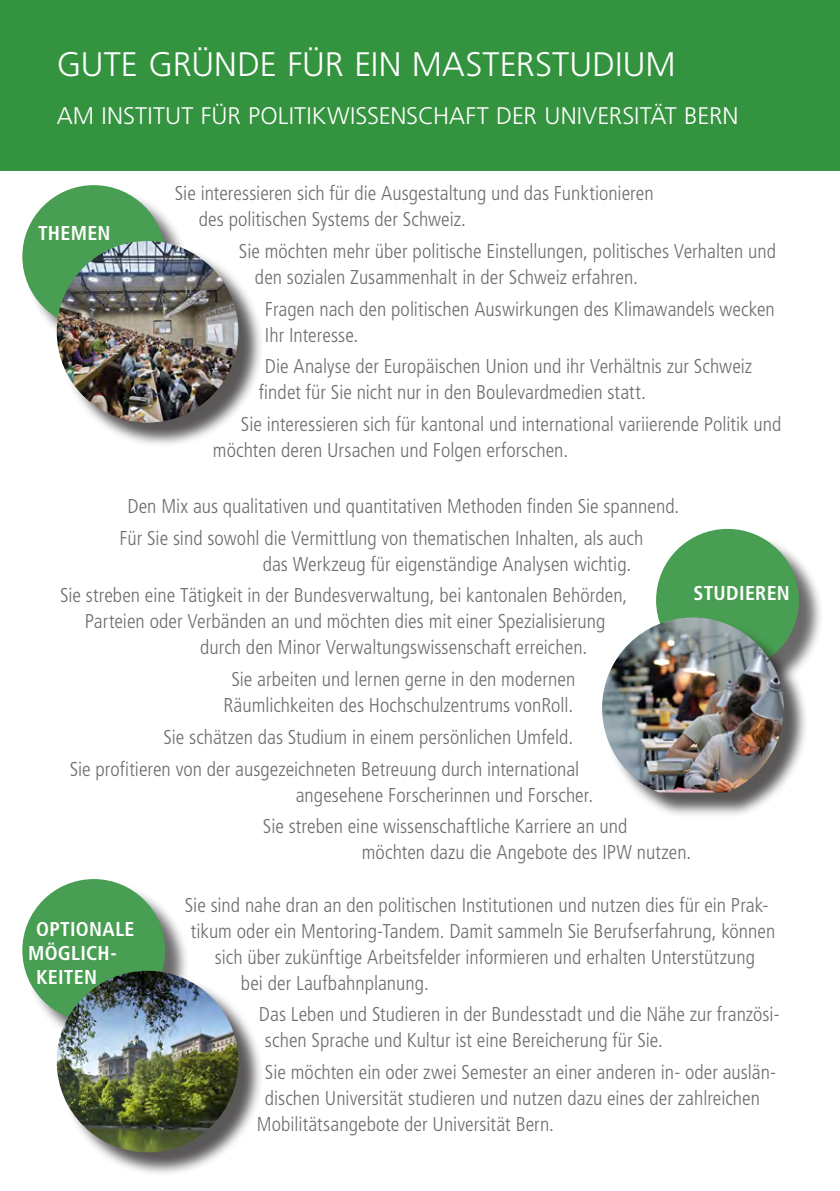
<style>
.page{position:relative;width:840px;height:1191px;background:#fff}
.page>*{position:absolute;margin:0;border:0;box-sizing:border-box;transform-origin:0 0}
._1__Haupttitel_16pt{font:300 34px "Frutiger LT Std";letter-spacing:.005em;color:#fff}
._1__Haupttitel_16pt-2{font:300 24px "Frutiger LT Std";letter-spacing:.005em;color:#fff}
.t1{font:300 condensed 20px/26px "Frutiger LT Std";color:#6c6d70}
.t2{font:700 condensed 20px "Frutiger LT Std";letter-spacing:.015em;color:#fff}
</style>
<div class="page">
<div style="left:0;top:0;width:839px;height:170px;background:#34933f"></div>
<div style="left:25px;top:882px;width:164px;height:164px;background:#231f20;opacity:.75"></div>
<div style="left:22px;top:879px;width:143px;height:142px;background:#489e52;border-radius:50%"></div>
<div style="left:25px;top:188px;width:164px;height:164px;background:#231f20;opacity:.75"></div>
<div style="left:22px;top:185px;width:143px;height:143px;background:#489e52;border-radius:50%"></div>
<div style="left:658px;top:532px;width:165px;height:164px;background:#231f20;opacity:.75"></div>
<div style="left:655px;top:529px;width:143px;height:142px;background:#489e52;border-radius:50%"></div>
<div style="left:60px;top:244px;width:203px;height:203px;background:#231f20;opacity:.75"></div>
<img style="left:57px;top:241px;width:181px;height:181px;border-radius:91px">
<div style="left:604px;top:620px;width:203px;height:198px;background:#231f20;opacity:.75"></div>
<img style="left:602px;top:617px;width:181px;height:175px">
<div style="left:60px;top:973px;width:203px;height:203px;background:#231f20;opacity:.75"></div>
<img style="left:57px;top:970px;width:181px;height:182px;border-radius:91px">
<p class="_1__Haupttitel_16pt" style="left:57px;top:45px;width:620px">GUTE GRÜNDE FÜR EIN MASTERSTUDIUM</p>
<p class="_1__Haupttitel_16pt-2" style="left:57px;top:102px;width:683px">AM INSTITUT FÜR POLITIKWISSENSCHAFT DER UNIVERSITÄT BERN</p>
<p class="t1" style="left:199px;top:180px;width:456px;text-indent:-24px">Sie interessieren sich für die Ausgestaltung und das Funktionieren des politischen Systems der Schweiz.</p>
<p class="t1" style="left:255px;top:238px;width:522px;text-indent:-16px">Sie möchten mehr über politische Einstellungen, politisches Verhalten und den sozialen Zusammenhalt in der Schweiz erfahren.</p>
<p class="t1" style="left:265px;top:296px;width:511px">Fragen nach den politischen Auswirkungen des Klimawandels wecken<br>Ihr Interesse.</p>
<p class="t1" style="left:259px;top:353px;width:494px;text-indent:6px">Die Analyse der Europäischen Union und ihr Verhältnis zur Schweiz findet für Sie nicht nur in den Boulevardmedien statt.</p>
<p class="t1" style="left:213px;top:411px;width:569px;text-indent:28px">Sie interessieren sich für kantonal und international variierende Politik und möchten deren Ursachen und Folgen erforschen.</p>
<p class="t1" style="left:127px;top:493px;width:553px">Den Mix aus qualitativen und quantitativen Methoden finden Sie spannend.</p>
<p class="t1" style="left:262px;top:525px;width:382px;text-indent:-143px">Für Sie sind sowohl die Vermittlung von thematischen Inhalten, als auch das Werkzeug für eigenständige Analysen wichtig.</p>
<p class="t1" style="left:60px;top:583px;width:568px">Sie streben eine Tätigkeit in der Bundesverwaltung, bei kantonalen Behörden,</p>
<p class="t1" style="left:85px;top:609px;width:522px">Parteien oder Verbänden an und möchten dies mit einer Spezialisierung</p>
<p class="t1" style="left:200px;top:635px;width:388px">durch den Minor Verwaltungswissenschaft erreichen.</p>
<p class="t1" style="left:223px;top:666px;width:353px;text-align:center">Sie arbeiten und lernen gerne in den modernen<br>Räumlichkeiten des Hochschulzentrums vonRoll.</p>
<p class="t1" style="left:163px;top:724px;width:411px">Sie schätzen das Studium in einem persönlichen Umfeld.</p>
<p class="t1" style="left:295px;top:756px;width:299px;text-indent:-226px">Sie profitieren von der ausgezeichneten Betreuung durch international angesehene Forscherinnen und Forscher.</p>
<p class="t1" style="left:361px;top:813px;width:331px;text-indent:-99px">Sie streben eine wissenschaftliche Karriere an und möchten dazu die Angebote des IPW nutzen.</p>
<p class="t1" style="left:185px;top:892px;width:584px">Sie sind nahe dran an den politischen Institutionen und nutzen dies für ein Prak-</p>
<p class="t1" style="left:191px;top:918px;width:585px">tikum oder ein Mentoring-Tandem. Damit sammeln Sie Berufserfahrung, können</p>
<p class="t1" style="left:215px;top:944px;width:541px">sich über zukünftige Arbeitsfelder informieren und erhalten Unterstützung</p>
<p class="t1" style="left:241px;top:970px;width:189px">bei der Laufbahnplanung.</p>
<p class="t1" style="left:259px;top:1001px;width:522px">Das Leben und Studieren in der Bundesstadt und die Nähe zur französi&shy;schen Sprache und Kultur ist eine Bereicherung für Sie.</p>
<p class="t1" style="left:265px;top:1059px;width:512px">Sie möchten ein oder zwei Semester an einer anderen in- oder auslän-</p>
<p class="t1" style="left:265px;top:1085px;width:496px">dischen Universität studieren und nutzen dazu eines der zahlreichen</p>
<p class="t1" style="left:257px;top:1111px;width:298px">Mobilitätsangebote der Universität Bern.</p>
<p class="t2" style="left:38px;top:221px;width:74px">THEMEN</p>
<p class="t2" style="left:693px;top:581px;width:98px">STUDIEREN</p>
<p class="t2" style="left:36px;top:917px;width:100px">OPTIONALE</p>
<p class="t2" style="left:28px;top:941px;width:90px">MÖGLICH-</p>
<p class="t2" style="left:36px;top:965px;width:62px">KEITEN</p>
</div>
